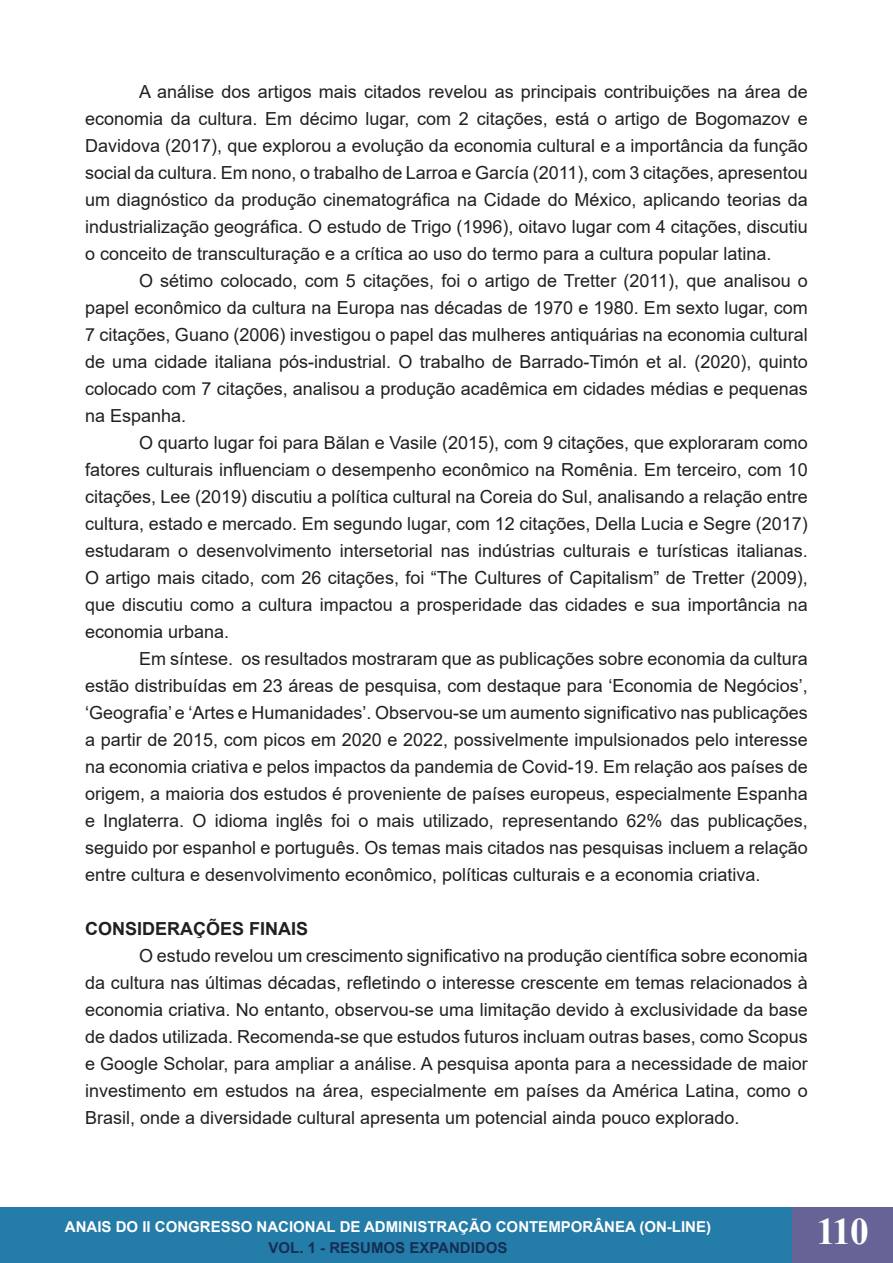
<style>
.page{position:relative;width:893px;height:1263px;background:#fff}
.page>*{position:absolute;margin:0;border:0;box-sizing:border-box;transform-origin:0 0}
.t1{font:700 37.5px "Times New Roman";color:#fff}
.Corpo_de_texto{font:18px/27px "Arial";color:#231f20;text-align:justify}
.Título_2_ABNT_-_Título_2{font:700 18px "Arial";color:#231f20}
.t2{font:700 15px "Arial";color:#fff}
.t3{font:700 15px "Arial";color:#162e55}
</style>
<div class="page">
<div style="left:0;top:1208px;width:893px;height:55px;background:#247ca8"></div>
<div style="left:792px;top:1208px;width:101px;height:55px;background:#666397"></div>
<p class="Corpo_de_texto" style="left:85px;top:78px;width:724px;text-indent:54px">A análise dos artigos mais citados revelou as principais contribuições na área de economia da cultura. Em décimo lugar, com 2 citações, está o artigo de Bogomazov e Davidova (2017), que explorou a evolução da economia cultural e a importância da função social da cultura. Em nono, o trabalho de Larroa e García (2011), com 3 citações, apresentou um diagnóstico da produção cinematográfica na Cidade do México, aplicando teorias da industrialização geográfica. O estudo de Trigo (1996), oitavo lugar com 4 citações, discutiu o conceito de transculturação e a crítica ao uso do termo para a cultura popular latina.</p>
<p class="Corpo_de_texto" style="left:85px;top:267px;width:724px;text-indent:54px">O sétimo colocado, com 5 citações, foi o artigo de Tretter (2011), que analisou o papel econômico da cultura na Europa nas décadas de 1970 e 1980. Em sexto lugar, com 7 citações, Guano (2006) investigou o papel das mulheres antiquárias na economia cultural de uma cidade italiana pós-industrial. O trabalho de Barrado-Timón et al. (2020), quinto colocado com 7 citações, analisou a produção acadêmica em cidades médias e pequenas na Espanha.</p>
<p class="Corpo_de_texto" style="left:85px;top:429px;width:724px;text-indent:54px">O quarto lugar foi para Bălan e Vasile (2015), com 9 citações, que exploraram como fatores culturais influenciam o desempenho econômico na Romênia. Em terceiro, com 10 citações, Lee (2019) discutiu a política cultural na Coreia do Sul, analisando a relação entre cultura, estado e mercado. Em segundo lugar, com 12 citações, Della Lucia e Segre (2017) estudaram o desenvolvimento intersetorial nas indústrias culturais e turísticas italianas.<br>O artigo mais citado, com 26 citações, foi “The Cultures of Capitalism” de Tretter (2009), que discutiu como a cultura impactou a prosperidade das cidades e sua importância na economia urbana.</p>
<p class="Corpo_de_texto" style="left:85px;top:645px;width:724px;text-indent:54px">Em síntese. os resultados mostraram que as publicações sobre economia da cultura estão distribuídas em 23 áreas de pesquisa, com destaque para ‘Economia de Negócios’, ‘Geografia’ e ‘Artes e Humanidades’. Observou-se um aumento significativo nas publicações a partir de 2015, com picos em 2020 e 2022, possivelmente impulsionados pelo interesse na economia criativa e pelos impactos da pandemia de Covid-19. Em relação aos países de origem, a maioria dos estudos é proveniente de países europeus, especialmente Espanha e Inglaterra. O idioma inglês foi o mais utilizado, representando 62% das publicações, seguido por espanhol e português. Os temas mais citados nas pesquisas incluem a relação entre cultura e desenvolvimento econômico, políticas culturais e a economia criativa.</p>
<p class="Título_2_ABNT_-_Título_2" style="left:85px;top:916px;width:225px">CONSIDERAÇÕES FINAIS</p>
<p class="Corpo_de_texto" style="left:85px;top:942px;width:724px;text-indent:54px">O estudo revelou um crescimento significativo na produção científica sobre economia da cultura nas últimas décadas, refletindo o interesse crescente em temas relacionados à economia criativa. No entanto, observou-se uma limitação devido à exclusividade da base de dados utilizada. Recomenda-se que estudos futuros incluam outras bases, como Scopus e Google Scholar, para ampliar a análise. A pesquisa aponta para a necessidade de maior investimento em estudos na área, especialmente em países da América Latina, como o Brasil, onde a diversidade cultural apresenta um potencial ainda pouco explorado.</p>
<p class="t2" style="left:65px;top:1216px;width:648px">ANAIS DO II CONGRESSO NACIONAL DE ADMINISTRAÇÃO CONTEMPORÂNEA (ON-LINE)</p>
<p class="t3" style="left:269px;top:1237px;width:240px">VOL. 1 - RESUMOS EXPANDIDOS</p>
<h1 class="t1" style="left:816px;top:1204px;width:54px">110</h1>
</div>
